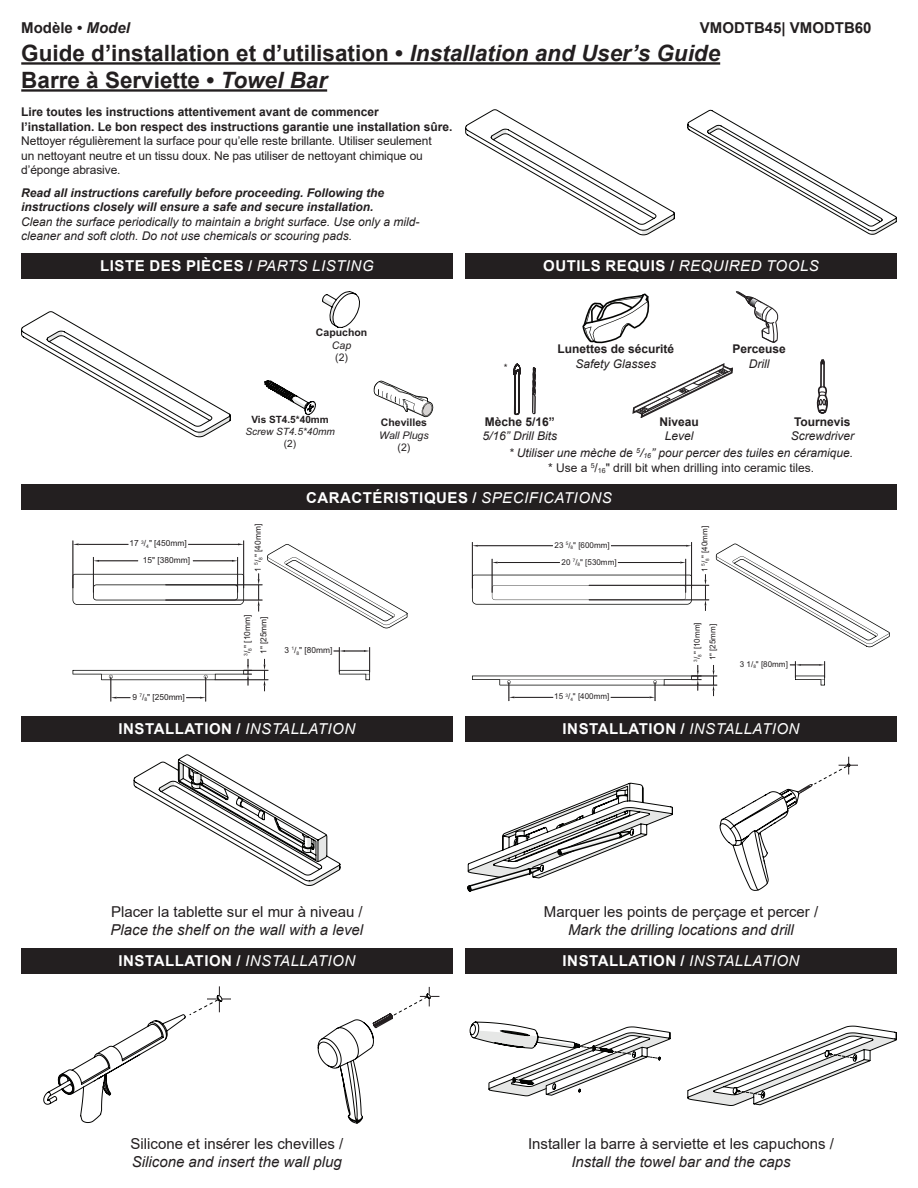
<style>
.page{position:relative;width:918px;height:1188px;background:#fff}
.page>*{position:absolute;margin:0;border:0;box-sizing:border-box;transform-origin:0 0}
.Heading{font:700 22.5px "Arial";color:#231f20}
.Instruction_Text{font:15px/18px "Arial";color:#231f20}
.White_Instructions{font:700 15px "Arial";letter-spacing:.035em;color:#fff}
.t1{font:700 15px "Arial";color:#231f20}
.Text_English{font:italic 12px/14.4px "Arial";color:#231f20}
.SubHeanding_Frenc{font:700 12px/14.4px "Arial";color:#231f20}
.Text_French{font:12px/14.4px "Arial";letter-spacing:-.01em;color:#231f20}
.SubHeading_English{font:italic 700 12px/14.4px "Arial";color:#231f20}
.t2{font:700 10.5px/12.6px "Arial";color:#231f20;text-align:center}
.t3{font:italic 10.05px/12px "Arial";color:#231f20;text-align:center}
.t4{font:9.9px "Arial";color:#231f20}
.t5{font:8.4px/16.5px "Arial";color:#231f20}
.t6{font:8.1px/16.8px "Arial";color:#231f20}
.s1{font-style:italic}
.s2{font-weight:400;font-style:italic}
.s3{font-weight:400}
.s4{font-weight:700;font-style:normal}
.s5{font-style:normal}
</style>
<div class="page">
<div style="left:21px;top:253px;width:432px;height:25px;background:#231f20"></div>
<div style="left:21px;top:485px;width:876px;height:25px;background:#231f20"></div>
<div style="left:21px;top:716px;width:432px;height:26px;background:#231f20"></div>
<div style="left:21px;top:948px;width:432px;height:25px;background:#231f20"></div>
<div style="left:465px;top:253px;width:432px;height:25px;background:#231f20"></div>
<div style="left:465px;top:716px;width:432px;height:26px;background:#231f20"></div>
<div style="left:465px;top:948px;width:432px;height:25px;background:#231f20"></div>
<hr style="left:21px;top:62px;width:699px;height:3px;background:#231f20">
<hr style="left:21px;top:89px;width:306px;height:3px;background:#231f20">
<svg style="left:467px;top:783px;width:206px;height:109px"></svg>
<svg style="left:470px;top:1021px;width:200px;height:75px"></svg>
<svg style="left:719px;top:757px;width:139px;height:134px"></svg>
<svg style="left:687px;top:1026px;width:210px;height:80px"></svg>
<svg style="left:134px;top:754px;width:206px;height:132px"></svg>
<svg style="left:43px;top:986px;width:188px;height:137px"></svg>
<svg style="left:317px;top:987px;width:123px;height:137px"></svg>
<svg style="left:465px;top:109px;width:210px;height:126px"></svg>
<svg style="left:687px;top:110px;width:210px;height:125px"></svg>
<svg style="left:582px;top:293px;width:67px;height:50px"></svg>
<svg style="left:736px;top:291px;width:43px;height:52px"></svg>
<svg style="left:513px;top:363px;width:23px;height:52px"></svg>
<svg style="left:632px;top:363px;width:101px;height:55px"></svg>
<svg style="left:816px;top:359px;width:12px;height:55px"></svg>
<svg style="left:716px;top:544px;width:174px;height:103px"></svg>
<svg style="left:472px;top:542px;width:237px;height:69px"></svg>
<svg style="left:472px;top:665px;width:245px;height:36px"></svg>
<svg style="left:790px;top:661px;width:35px;height:24px"></svg>
<svg style="left:73px;top:540px;width:335px;height:88px"></svg>
<svg style="left:73px;top:659px;width:196px;height:43px"></svg>
<svg style="left:333px;top:647px;width:37px;height:33px"></svg>
<svg style="left:21px;top:311px;width:210px;height:126px"></svg>
<svg style="left:322px;top:291px;width:38px;height:37px"></svg>
<svg style="left:264px;top:381px;width:52px;height:34px"></svg>
<svg style="left:374px;top:381px;width:59px;height:36px"></svg>
<p class="t1" style="left:21px;top:17px;width:110px">Modèle • <span class="s1">Model</span></p>
<p class="Heading" style="left:21px;top:37px;width:700px">Guide d’installation et d’utilisation • <span class="s1">Installation and User’s Guide</span></p>
<p class="Heading" style="left:21px;top:64px;width:307px">Barre à Serviette • <span class="s1">Towel Bar</span></p>
<p class="SubHeanding_Frenc" style="left:21px;top:105px;width:433px">Lire toutes les instructions attentivement avant de commencer l’installation. Le bon respect des instructions garantie une installation sûre.</p>
<p class="Text_French" style="left:21px;top:134px;width:412px">Nettoyer régulièrement la surface pour qu’elle reste brillante. Utiliser seulement un nettoyant neutre et un tissu doux. Ne pas utiliser de nettoyant chimique ou d’éponge abrasive.</p>
<p class="SubHeading_English" style="left:21px;top:186px;width:364px">Read all instructions carefully before proceeding. Following the instructions closely will ensure a safe and secure installation.</p>
<p class="Text_English" style="left:21px;top:215px;width:400px">Clean the surface periodically to maintain a bright surface. Use only a mild&shy;cleaner and soft cloth. Do not use chemicals or scouring pads.</p>
<p class="t1" style="left:700px;top:17px;width:173px">VMODTB45| VMODTB60</p>
<p class="White_Instructions" style="left:100px;top:255px;width:275px">LISTE DES PIÈCES / <span class="s2">PARTS LISTING</span></p>
<p class="t2" style="left:316px;top:326px;width:53px">Capuchon<br><span class="s2">Cap<br></span><span class="s3">(2)</span></p>
<p class="t3" style="left:245px;top:414px;width:91px"><span class="s4">Vis ST4.5*40mm<br></span>Screw ST4.5*40mm <span class="s5">(2)</span></p>
<p class="t2" style="left:379px;top:416px;width:51px">Chevilles<br><span class="s2">Wall Plugs </span><span class="s3">(2)</span></p>
<p class="t4" style="left:504px;top:361px;width:5px">*</p>
<p class="White_Instructions" style="left:543px;top:255px;width:277px">OUTILS REQUIS / <span class="s2">REQUIRED TOOLS</span></p>
<p class="SubHeanding_Frenc" style="left:557px;top:342px;width:118px">Lunettes de sécurité</p>
<p class="Text_English" style="left:575px;top:357px;width:82px">Safety Glasses</p>
<p class="SubHeanding_Frenc" style="left:732px;top:342px;width:55px">Perceuse</p>
<p class="Text_English" style="left:749px;top:357px;width:22px">Drill</p>
<p class="SubHeanding_Frenc" style="left:485px;top:415px;width:72px">Mèche 5/16”</p>
<p class="Text_English" style="left:482px;top:429px;width:76px">5/16” Drill Bits</p>
<p class="SubHeanding_Frenc" style="left:659px;top:415px;width:41px">Niveau</p>
<p class="Text_English" style="left:665px;top:429px;width:30px">Level</p>
<p class="SubHeanding_Frenc" style="left:794px;top:415px;width:58px">Tournevis</p>
<p class="Text_English" style="left:791px;top:429px;width:65px">Screwdriver</p>
<p class="Text_English" style="left:509px;top:446px;width:346px;text-align:center">* Utiliser une mèche de <sup>5</sup>/<sub>16</sub>” pour percer des tuiles en céramique. <span class="s5">* Use a</span> <sup>5</sup><span class="s5">/</span><sub>16</sub><span class="s5">" drill bit when drilling into ceramic tiles.</span></p>
<p class="t5" style="left:143px;top:535px;width:49px;text-indent:-13px">17 <sup>3</sup>/<sub>4</sub>" [450mm]<br>15" [380mm]</p>
<p class="t5" style="left:132px;top:689px;width:54px">9 <sup>7</sup>/<sub>8</sub>" [250mm]</p>
<p class="t5" style="left:249px;top:572px;width:49px;rotate:-90deg">1 <sup>5</sup>/<sub>8</sub>" [40mm]</p>
<p class="White_Instructions" style="left:306px;top:487px;width:307px">CARACTÉRISTIQUES / <span class="s2">SPECIFICATIONS</span></p>
<p class="t6" style="left:562px;top:536px;width:57px;text-indent:-7px">23 <sup>5</sup>/<sub>8</sub>" [600mm]<br>20 <sup>7</sup>/<sub>8</sub>" [530mm]</p>
<p class="t5" style="left:239px;top:656px;width:42px;rotate:-90deg"><sup>3</sup>/<sub>8</sub>" [10mm]<br>1" [25mm]</p>
<p class="t5" style="left:285px;top:642px;width:49px">3 <sup>1</sup>/<sub>8</sub>" [80mm]</p>
<p class="t6" style="left:554px;top:688px;width:57px">15 <sup>3</sup>/<sub>4</sub>" [400mm]</p>
<p class="t6" style="left:696px;top:572px;width:48px;rotate:-90deg">1 <sup>5</sup>/<sub>8</sub>" [40mm]</p>
<p class="t6" style="left:689px;top:662px;width:41px;line-height:15.6px;rotate:-90deg"><sup>3</sup>/<sub>8</sub>" [10mm]<br>1" [25mm]</p>
<p class="t6" style="left:740px;top:656px;width:50px">3 1/<sub>8</sub>" [80mm]</p>
<p class="White_Instructions" style="left:119px;top:719px;width:238px">INSTALLATION / <span class="s2">INSTALLATION</span></p>
<p class="White_Instructions" style="left:563px;top:719px;width:238px">INSTALLATION / <span class="s2">INSTALLATION</span></p>
<p class="Instruction_Text" style="left:111px;top:903px;width:254px">Placer la tablette sur el mur à niveau /<br><span class="s1">Place the shelf on the wall with a level</span></p>
<p class="Instruction_Text" style="left:544px;top:903px;width:276px;text-align:center">Marquer les points de perçage et percer /<br><span class="s1">Mark the drilling locations and drill</span></p>
<p class="White_Instructions" style="left:119px;top:950px;width:238px">INSTALLATION / <span class="s2">INSTALLATION</span></p>
<p class="White_Instructions" style="left:563px;top:950px;width:238px">INSTALLATION / <span class="s2">INSTALLATION</span></p>
<p class="Instruction_Text" style="left:131px;top:1134px;width:214px">Silicone et insérer les chevilles /<br><span class="s1">Silicone and insert the wall plug</span></p>
<p class="Instruction_Text" style="left:528px;top:1134px;width:307px;text-align:center">Installer la barre à serviette et les capuchons /<br><span class="s1">Install the towel bar and the caps</span></p>
</div>
